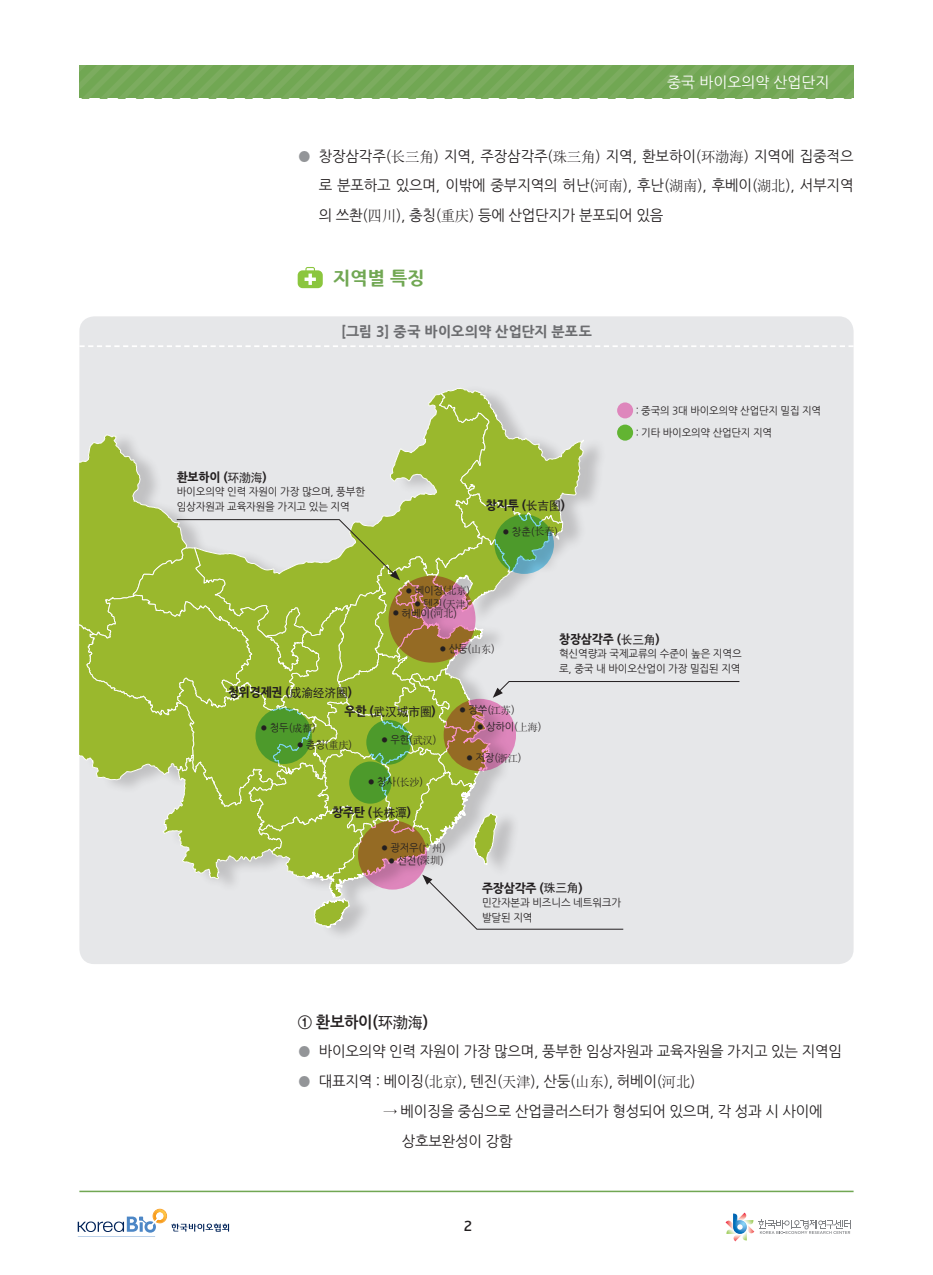
<style>
.page{position:relative;width:933px;height:1275px;background:#fff}
.page>*{position:absolute;margin:0;border:0;box-sizing:border-box;transform-origin:0 0}
.중제{font:800 18.38px "Nanum Gothic";color:#71a753}
.본문고딕{font:15.75px "Nanum Gothic OTF Bold";color:#231f20}
.본문고딕-2{font:14.88px/29.8px "Nanum Gothic OTF";letter-spacing:-.015em;color:#231f20;text-align:justify}
.t1{font:14.88px "Nanum Gothic OTF";color:#fff}
.표큰제목{font:700 14px "Nanum Gothic OTF Extra";letter-spacing:.005em;color:#6c6d70}
.t2{font:14px "Hermes";color:#231f20}
.t3{font:700 12.08px "Nanum Gothic OTF Extra";letter-spacing:-.015em;color:#231f20}
.t4{font:12.08px "Sim Hei";letter-spacing:-.015em;color:#231f20}
.t5{font:10.67px/15.2px "Nanum Gothic OTF";letter-spacing:-.015em;color:#231f20}
.t6{font:10.5px "Nanum Gothic OTF";letter-spacing:-.015em;color:#231f20}
.s1{color:#939598}
.s2{font-family:"Sim Sun"}
.s3{font-family:"Sim Hei";font-weight:400}
.s4{font-size:7px}
.s5{font-family:"Nanum Gothic OTF Extra";font-weight:700}
.s6{font-family:"Sim Hei"}
</style>
<div class="page">
<svg style="left:725px;top:1213px;width:125px;height:28px"></svg>
<svg style="left:78px;top:1209px;width:151px;height:28px"></svg>
<hr style="left:79px;top:1191px;width:774px;height:1px;background:#71a753">
<svg style="left:79px;top:66px;width:774px;height:32px;background:#75a957"></svg>
<svg style="left:298px;top:267px;width:25px;height:21px"></svg>
<div style="left:79px;top:316px;width:774px;height:648px;background:#e6e7e9;border-radius:15px"></div>
<svg style="left:79px;top:345px;width:774px;height:2px"></svg>
<svg style="left:79px;top:388px;width:661px;height:542px"></svg>
<svg style="left:617px;top:402px;width:16px;height:16px"></svg>
<svg style="left:617px;top:425px;width:16px;height:16px"></svg>
<p class="t1" style="left:667px;top:74px;width:164px">중국 바이오의약 산업단지</p>
<p class="본문고딕-2" style="left:319px;top:141px;width:536px;text-indent:-21px"><span class="s1">●</span> 창장삼각주(<span class="s2">长三角</span>) 지역, 주장삼각주(<span class="s2">珠三角</span>) 지역, 환보하이(<span class="s2">环渤海</span>) 지역에 집중적으 로 분포하고 있으며, 이밖에 중부지역의 허난(<span class="s2">河南</span>), 후난(<span class="s2">湖南</span>), 후베이(<span class="s2">湖北</span>), 서부지역 의 쓰촨(<span class="s2">四川</span>), 충칭(<span class="s2">重庆</span>) 등에 산업단지가 분포되어 있음</p>
<p class="중제" style="left:333px;top:268px;width:93px">지역별 특징</p>
<p class="표큰제목" style="left:341px;top:323px;width:252px">[그림 3] 중국 바이오의약 산업단지 분포도</p>
<p class="t3" style="left:177px;top:470px;width:91px">환보하이 (<span class="s3">环渤海</span>)</p>
<p class="t5" style="left:177px;top:483px;width:190px">바이오의약 인력 자원이 가장 많으며, 풍부한 임상자원과 교육자원을 가지고 있는 지역</p>
<p class="t3" style="left:486px;top:498px;width:80px">창지투 (<span class="s3">长吉图</span>)</p>
<p class="t6" style="left:503px;top:525px;width:57px"><span class="s4">●</span> 창춘(<span class="s2">长春</span>)</p>
<p class="t6" style="left:406px;top:584px;width:66px"><span class="s4">●</span> 베이징(<span class="s2">北京</span>)</p>
<p class="t6" style="left:635px;top:404px;width:187px">: 중국의 3대 바이오의약 산업단지 밀집 지역</p>
<p class="t6" style="left:635px;top:426px;width:138px">: 기타 바이오의약 산업단지 지역</p>
<p class="t6" style="left:414px;top:597px;width:57px"><span class="s4">●</span> 텐진(<span class="s2">天津</span>)</p>
<p class="t6" style="left:393px;top:607px;width:66px"><span class="s4">●</span> 허베이(<span class="s2">河北</span>)</p>
<p class="t6" style="left:440px;top:642px;width:57px"><span class="s4">●</span> 산둥(<span class="s2">山东</span>)</p>
<p class="t3" style="left:228px;top:685px;width:125px">청위경제권 (<span class="s3">成渝经济圈</span>)</p>
<p class="t4" style="left:344px;top:706px;width:93px"><span class="s5">우한 (</span>武汉城市圈<span class="s5">)</span></p>
<p class="t6" style="left:261px;top:721px;width:57px"><span class="s4">●</span> 청두(<span class="s2">成都</span>)</p>
<p class="t6" style="left:297px;top:739px;width:57px"><span class="s4">●</span> 총칭(<span class="s2">重庆</span>)</p>
<p class="t6" style="left:381px;top:733px;width:57px"><span class="s4">●</span> 우한(<span class="s2">武汉</span>)</p>
<p class="t6" style="left:368px;top:775px;width:57px"><span class="s4">●</span> 창사(<span class="s2">长沙</span>)</p>
<p class="t3" style="left:332px;top:805px;width:80px">창주탄 (<span class="s3">长株潭</span>)</p>
<p class="t6" style="left:381px;top:841px;width:66px"><span class="s4">●</span> 광저우(<span class="s2">广州</span>)</p>
<p class="t6" style="left:388px;top:854px;width:57px"><span class="s4">●</span> 선전(<span class="s2">深圳</span>)</p>
<p class="t6" style="left:459px;top:703px;width:57px"><span class="s4">●</span> 장쑤(<span class="s2">江苏</span>)</p>
<p class="t6" style="left:477px;top:720px;width:66px"><span class="s4">●</span> 상하이(<span class="s2">上海</span>)</p>
<p class="t6" style="left:466px;top:751px;width:57px"><span class="s4">●</span> 저장(<span class="s2">浙江</span>)</p>
<p class="t3" style="left:559px;top:632px;width:102px">창장삼각주 (<span class="s3">长三角</span>)</p>
<p class="t5" style="left:559px;top:645px;width:184px">혁신역량과 국제교류의 수준이 높은 지역으 로, 중국 내 바이오산업이 가장 밀집된 지역</p>
<p class="t3" style="left:482px;top:881px;width:102px">주장삼각주 (<span class="s3">珠三角</span>)</p>
<p class="t5" style="left:482px;top:894px;width:140px">민간자본과 비즈니스 네트워크가</p>
<p class="t5" style="left:482px;top:909px;width:52px">발달된 지역</p>
<p class="본문고딕" style="left:298px;top:1014px;width:132px">① 환보하이(<span class="s6">环渤海</span>)</p>
<p class="본문고딕-2" style="left:298px;top:1036px;width:546px"><span class="s1">●</span> 바이오의약 인력 자원이 가장 많으며, 풍부한 임상자원과 교육자원을 가지고 있는 지역임</p>
<p class="본문고딕-2" style="left:298px;top:1066px;width:399px"><span class="s1">●</span> 대표지역 : 베이징(<span class="s2">北京</span>), 텐진(<span class="s2">天津</span>), 산둥(<span class="s2">山东</span>), 허베이(<span class="s2">河北</span>)</p>
<p class="본문고딕-2" style="left:383px;top:1096px;width:441px">→ 베이징을 중심으로 산업클러스터가 형성되어 있으며, 각 성과 시 사이에</p>
<p class="본문고딕-2" style="left:402px;top:1126px;width:112px">상호보완성이 강함</p>
<p class="t2" style="left:464px;top:1217px;width:10px">2</p>
</div>
